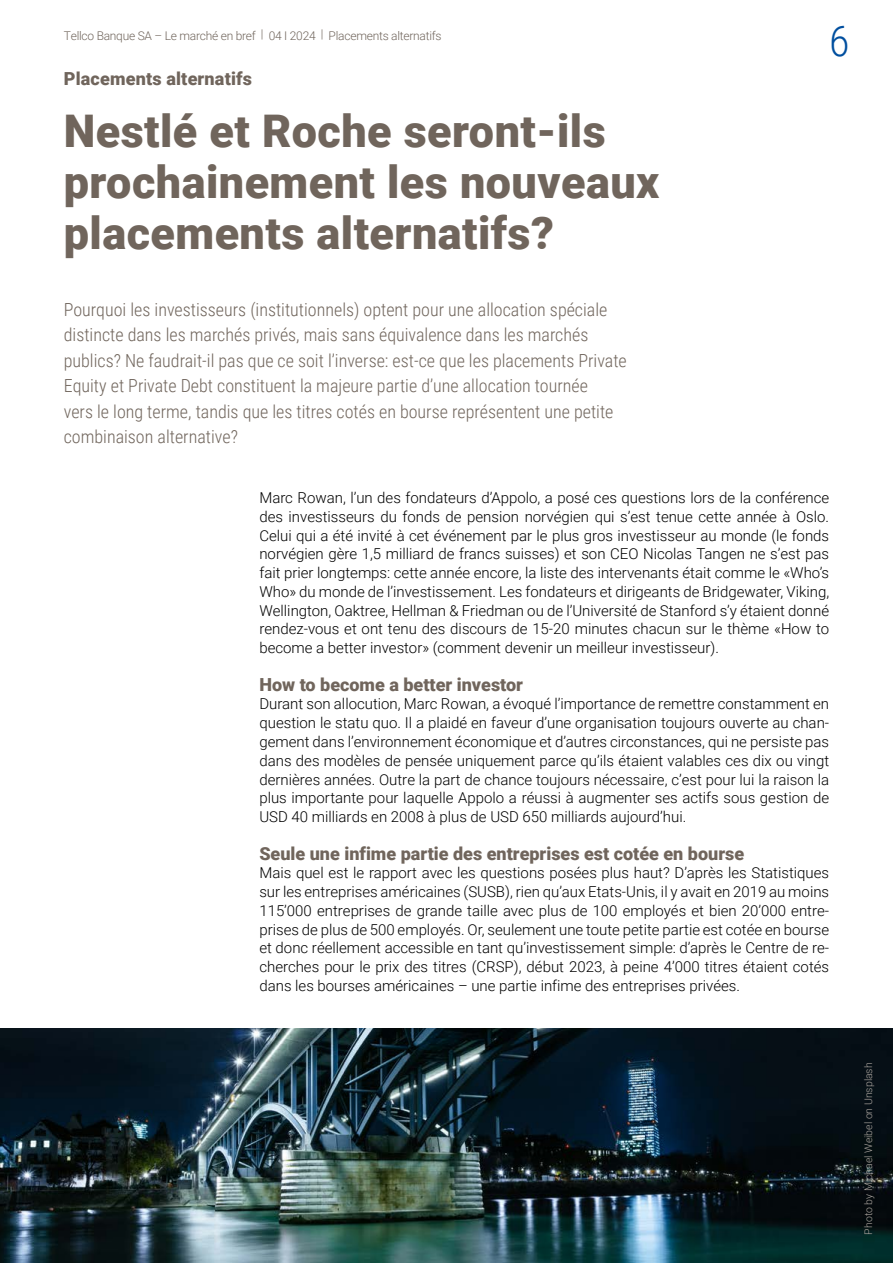
<style>
.page{position:relative;width:893px;height:1263px;background:#fff}
.page>*{position:absolute;margin:0;border:0;box-sizing:border-box;transform-origin:0 0}
.t1{font:900 45px/51px "Roboto";letter-spacing:.01em;color:#70655c}
.t2{font:300 42px "Roboto Condensed";color:#004f9f}
.t3{font:300 18px/25.5px "Roboto Condensed";color:#70655c}
.t4{font:900 18px "Roboto";color:#70655c}
.t5{font:300 15px/18.8px "Roboto";color:#000;text-align:justify}
.t6{font:300 12px "Roboto";letter-spacing:-.02em;color:#70655c}
.t7{font:300 10.5px "Roboto";color:#a9a39d}
</style>
<div class="page">
<img style="left:0;top:1028px;width:893px;height:235px">
<p class="t6" style="left:64px;top:27px;width:379px">Tellco Banque SA – Le marché en bref | 04 Ι 2024 | Placements alternatifs</p>
<p class="t4" style="left:64px;top:66px;width:190px">Placements alternatifs</p>
<h1 class="t1" style="left:64px;top:104px;width:597px">Nestlé et Roche seront-ils prochainement les nouveaux placements alternatifs?</h1>
<p class="t3" style="left:64px;top:296px;width:564px">Pourquoi les investisseurs (institutionnels) optent pour une allocation spéciale distincte dans les marchés privés, mais sans équivalence dans les marchés publics? Ne faudrait-il pas que ce soit l’inverse: est-ce que les placements Private Equity et Private Debt constituent la majeure partie d’une allocation tournée<br>vers le long terme, tandis que les titres cotés en bourse représentent une petite combinaison alternative?</p>
<h2 class="t2" style="left:829px;top:11px;width:22px">6</h2>
<p class="t5" style="left:259px;top:488px;width:571px">Marc Rowan, l’un des fondateurs d’Appolo, a posé ces questions lors de la conférence des investisseurs du fonds de pension norvégien qui s’est tenue cette année à Oslo.<br>Celui qui a été invité à cet événement par le plus gros investisseur au monde (le fonds norvégien gère 1,5 milliard de francs suisses) et son CEO Nicolas Tangen ne s’est pas fait prier longtemps: cette année encore, la liste des intervenants était comme le «Who’s Who» du monde de l’investissement. Les fondateurs et dirigeants de Bridgewater, Viking, Wellington, Oaktree, Hellman &amp; Friedman ou de l’Université de Stanford s’y étaient donné rendez-vous et ont tenu des discours de 15-20 minutes chacun sur le thème «How to become a better investor» (comment devenir un meilleur investisseur).</p>
<p class="t4" style="left:259px;top:672px;width:265px">How to become a better investor</p>
<p class="t5" style="left:259px;top:694px;width:571px">Durant son allocution, Marc Rowan, a évoqué l’importance de remettre constamment en question le statu quo. Il a plaidé en faveur d’une organisation toujours ouverte au chan&shy;gement dans l’environnement économique et d’autres circonstances, qui ne persiste pas dans des modèles de pensée uniquement parce qu’ils étaient valables ces dix ou vingt dernières années. Outre la part de chance toujours nécessaire, c’est pour lui la raison la plus importante pour laquelle Appolo a réussi à augmenter ses actifs sous gestion de USD 40 milliards en 2008 à plus de USD 650 milliards aujourd’hui.</p>
<p class="t4" style="left:259px;top:840px;width:486px">Seule une infime partie des entreprises est cotée en bourse</p>
<p class="t5" style="left:259px;top:863px;width:571px">Mais quel est le rapport avec les questions posées plus haut? D’après les Statistiques sur les entreprises américaines (SUSB), rien qu’aux Etats-Unis, il y avait en 2019 au moins 115’000 entreprises de grande taille avec plus de 100 employés et bien 20’000 entre&shy;prises de plus de 500 employés. Or, seulement une toute petite partie est cotée en bourse et donc réellement accessible en tant qu’investissement simple: d’après le Centre de re&shy;cherches pour le prix des titres (CRSP), début 2023, à peine 4’000 titres étaient cotés dans les bourses américaines – une partie infime des entreprises privées.</p>
<p class="t7" style="left:861px;top:1234px;width:174px;rotate:-90deg">Photo by Michael Weibel on Unsplash</p>
</div>
